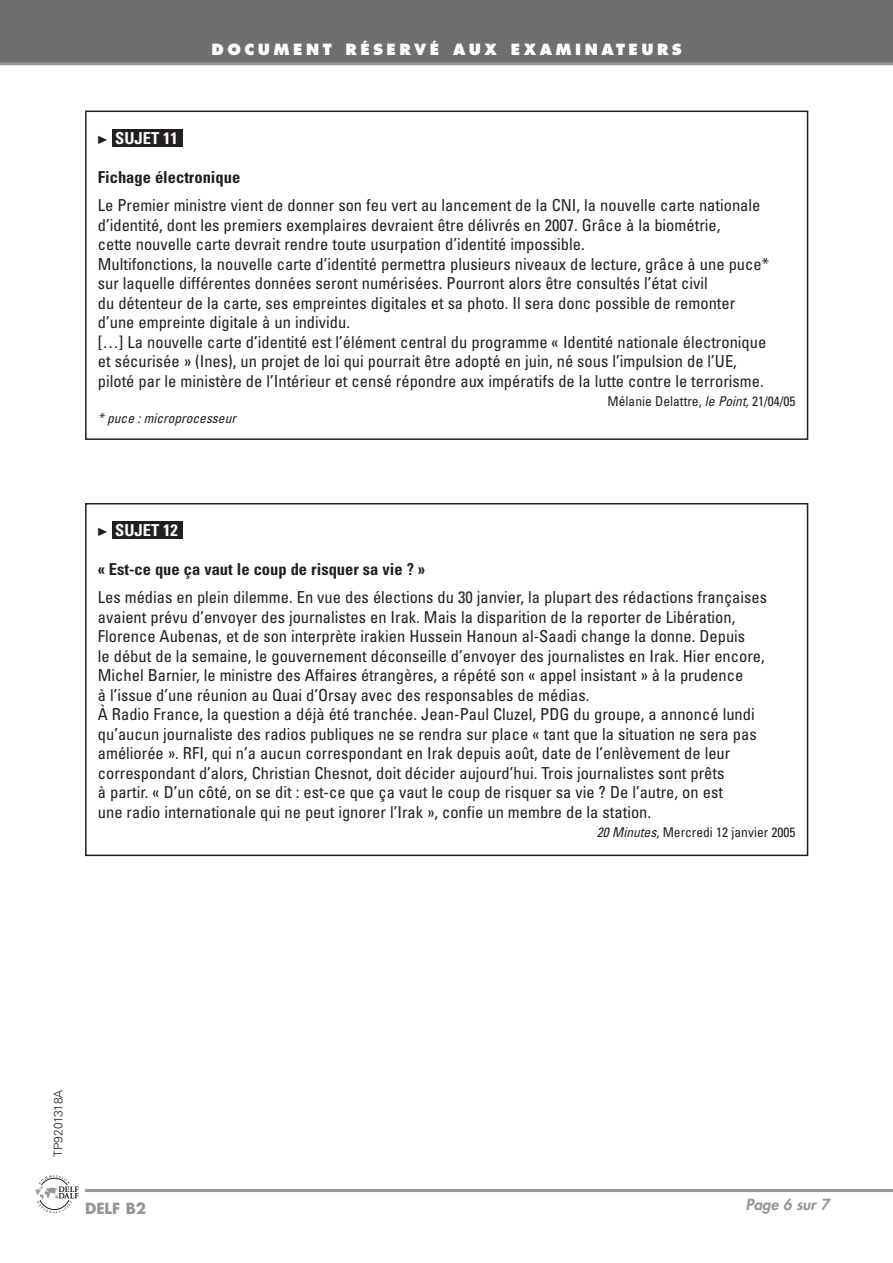
<style>
.page{position:relative;width:893px;height:1263px;background:#fff}
.page>*{position:absolute;margin:0;border:0;box-sizing:border-box;transform-origin:0 0}
.t1{font:condensed 16.5px/19.5px "Univers";color:#231f20}
.t2{font:700 condensed 16.5px "Univers";color:#231f20}
.t3{font:700 condensed 16.5px "Univers";color:#fff}
.t4{font:800 15px "Futura";letter-spacing:.235em;color:#fff}
.t5{font:italic 800 15px "Futura";color:#949698}
.t6{font:700 15px "Futura";color:#949698}
.t7{font:condensed 13.5px "Univers";color:#231f20}
.t8{font:italic condensed 13.5px "Univers";color:#231f20}
.t9{font:300 12px "Univers";color:#231f20}
.s1{font-family:"Fleches Left Right";font-weight:400;font-stretch:normal;color:#231f20}
.s2{font-style:italic}
</style>
<div class="page">
<svg style="left:85px;top:110px;width:724px;height:747px"></svg>
<div style="left:0;top:0;width:892px;height:64px;background:#6d6f71"></div>
<hr style="left:85px;top:1189px;width:807px;height:3px;background:#949698">
<hr style="left:0;top:62px;width:892px;height:3px;background:#949698">
<svg style="left:34px;top:1175px;width:45px;height:39px"></svg>
<div style="left:112px;top:129px;width:70px;height:18px;background:#231f20"></div>
<div style="left:112px;top:521px;width:70px;height:18px;background:#231f20"></div>
<p class="t4" style="left:211px;top:43px;width:472px">DOCUMENT RÉSERVÉ AUX EXAMINATEURS</p>
<p class="t3" style="left:98px;top:133px;width:82px"><span class="s1">!</span> SUJET 11</p>
<p class="t2" style="left:98px;top:172px;width:144px">Fichage électronique</p>
<p class="t1" style="left:98px;top:197px;width:672px">Le Premier ministre vient de donner son feu vert au lancement de la CNI, la nouvelle carte nationale d’identité, dont les premiers exemplaires devraient être délivrés en 2007. Grâce à la biométrie,<br>cette nouvelle carte devrait rendre toute usurpation d’identité impossible.<br>Multifonctions, la nouvelle carte d’identité permettra plusieurs niveaux de lecture, grâce à une puce* sur laquelle différentes données seront numérisées. Pourront alors être consultés l’état civil<br>du détenteur de la carte, ses empreintes digitales et sa photo. Il sera donc possible de remonter d’une empreinte digitale à un individu.<br>[…] La nouvelle carte d’identité est l’élément central du programme « Identité nationale électronique et sécurisée » (Ines), un projet de loi qui pourrait être adopté en juin, né sous l’impulsion de l’UE, piloté par le ministère de l’Intérieur et censé répondre aux impératifs de la lutte contre le terrorisme.</p>
<p class="t7" style="left:607px;top:397px;width:189px">Mélanie Delattre, <span class="s2">le Point,</span> 21/04/05</p>
<p class="t8" style="left:98px;top:413px;width:140px">* puce : microprocesseur</p>
<p class="t3" style="left:98px;top:524px;width:82px"><span class="s1">!</span> SUJET 12</p>
<p class="t2" style="left:98px;top:563px;width:329px">« Est-ce que ça vaut le coup de risquer sa vie ? »</p>
<p class="t1" style="left:98px;top:589px;width:670px">Les médias en plein dilemme. En vue des élections du 30 janvier, la plupart des rédactions françaises avaient prévu d’envoyer des journalistes en Irak. Mais la disparition de la reporter de Libération, Florence Aubenas, et de son interprète irakien Hussein Hanoun al-Saadi change la donne. Depuis<br>le début de la semaine, le gouvernement déconseille d’envoyer des journalistes en Irak. Hier encore, Michel Barnier, le ministre des Affaires étrangères, a répété son « appel insistant » à la prudence<br>à l’issue d’une réunion au Quai d’Orsay avec des responsables de médias.<br>À Radio France, la question a déjà été tranchée. Jean-Paul Cluzel, PDG du groupe, a annoncé lundi qu’aucun journaliste des radios publiques ne se rendra sur place « tant que la situation ne sera pas améliorée ». RFI, qui n’a aucun correspondant en Irak depuis août, date de l’enlèvement de leur correspondant d’alors, Christian Chesnot, doit décider aujourd’hui. Trois journalistes sont prêts<br>à partir. « D’un côté, on se dit : est-ce que ça vaut le coup de risquer sa vie ? De l’autre, on est<br>une radio internationale qui ne peut ignorer l’Irak », confie un membre de la station.</p>
<p class="t7" style="left:597px;top:828px;width:200px"><span class="s2">20 Minutes,</span> Mercredi 12 janvier 2005</p>
<p class="t9" style="left:54px;top:1157px;width:68px;rotate:-90deg">TP9201318A</p>
<p class="t6" style="left:85px;top:1201px;width:63px">DELF B2</p>
<p class="t5" style="left:745px;top:1198px;width:85px">Page 6 sur 7</p>
</div>
